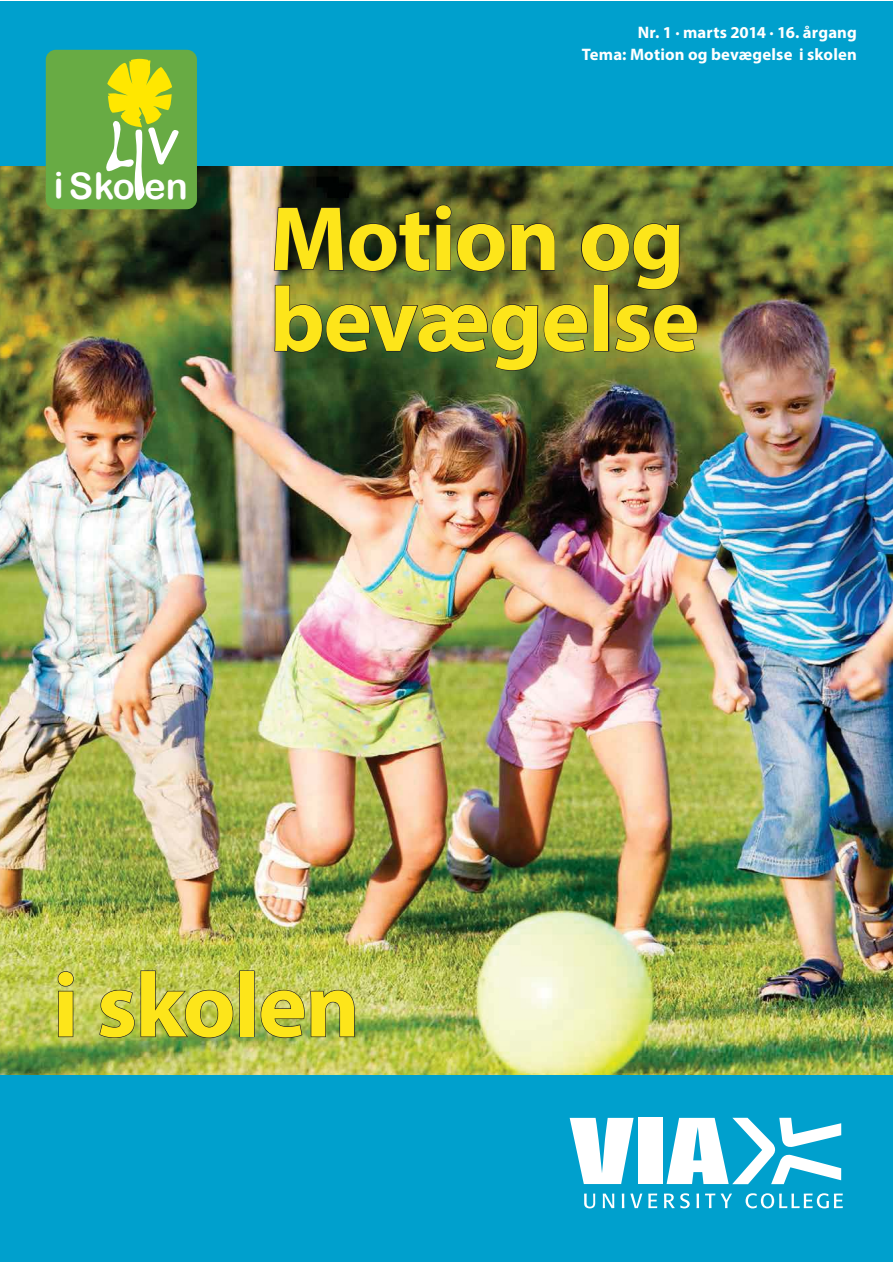
<style>
.page{position:relative;width:893px;height:1263px;background:#fff}
.page>*{position:absolute;margin:0;border:0;box-sizing:border-box;transform-origin:0 0}
.t1{font:700 92.1px/81px "Myriad Pro";letter-spacing:-.015em;color:#fde51a}
.t2{font:36.6px "Arial Rounded MT Bold";color:#fff}
.t3{font:700 16.65px/22.2px "Myriad Pro";letter-spacing:.01em;color:#fff;text-align:right}
</style>
<div class="page">
<div style="left:0;top:1px;width:893px;height:172px;background:#00a0cd"></div>
<div style="left:0;top:835px;width:893px;height:426px;background:#00a0cd"></div>
<svg style="left:570px;top:1118px;width:63px;height:66px"></svg>
<div style="left:638px;top:1118px;width:24px;height:66px;background:#fff"></div>
<svg style="left:666px;top:1118px;width:175px;height:66px"></svg>
<svg style="left:584px;top:1194px;width:11px;height:14px"></svg>
<svg style="left:603px;top:1194px;width:11px;height:14px"></svg>
<svg style="left:622px;top:1194px;width:2px;height:14px"></svg>
<svg style="left:630px;top:1194px;width:12px;height:14px"></svg>
<svg style="left:648px;top:1194px;width:9px;height:14px"></svg>
<svg style="left:664px;top:1193px;width:26px;height:15px"></svg>
<svg style="left:696px;top:1194px;width:3px;height:14px"></svg>
<svg style="left:705px;top:1193px;width:27px;height:15px"></svg>
<svg style="left:745px;top:1193px;width:98px;height:15px"></svg>
<img style="left:0;top:167px;width:893px;height:908px">
<div style="left:435px;top:205px;width:16px;height:15px;border:1px solid #231f20;border-radius:50%"></div>
<svg style="left:273px;top:207px;width:425px;height:164px;background:#656d31"></svg>
<img style="left:57px;top:970px;width:298px;height:69px">
<div style="left:46px;top:50px;width:151px;height:159px;background:#68ab44;border-radius:10px"></div>
<svg style="left:106px;top:59px;width:73px;height:142px"></svg>
<p class="t2" style="left:54px;top:164px;width:136px">i Sko en</p>
<p class="t3" style="left:582px;top:21px;width:277px">Nr. 1 · marts 2014 · 16. årgang<br>Tema: Motion og bevægelse i skolen</p>
<p class="t1" style="left:270px;top:198px;width:431px">Motion og bevægelse</p>
<p class="t1" style="left:53px;top:964px;width:308px">i skolen</p>
</div>
